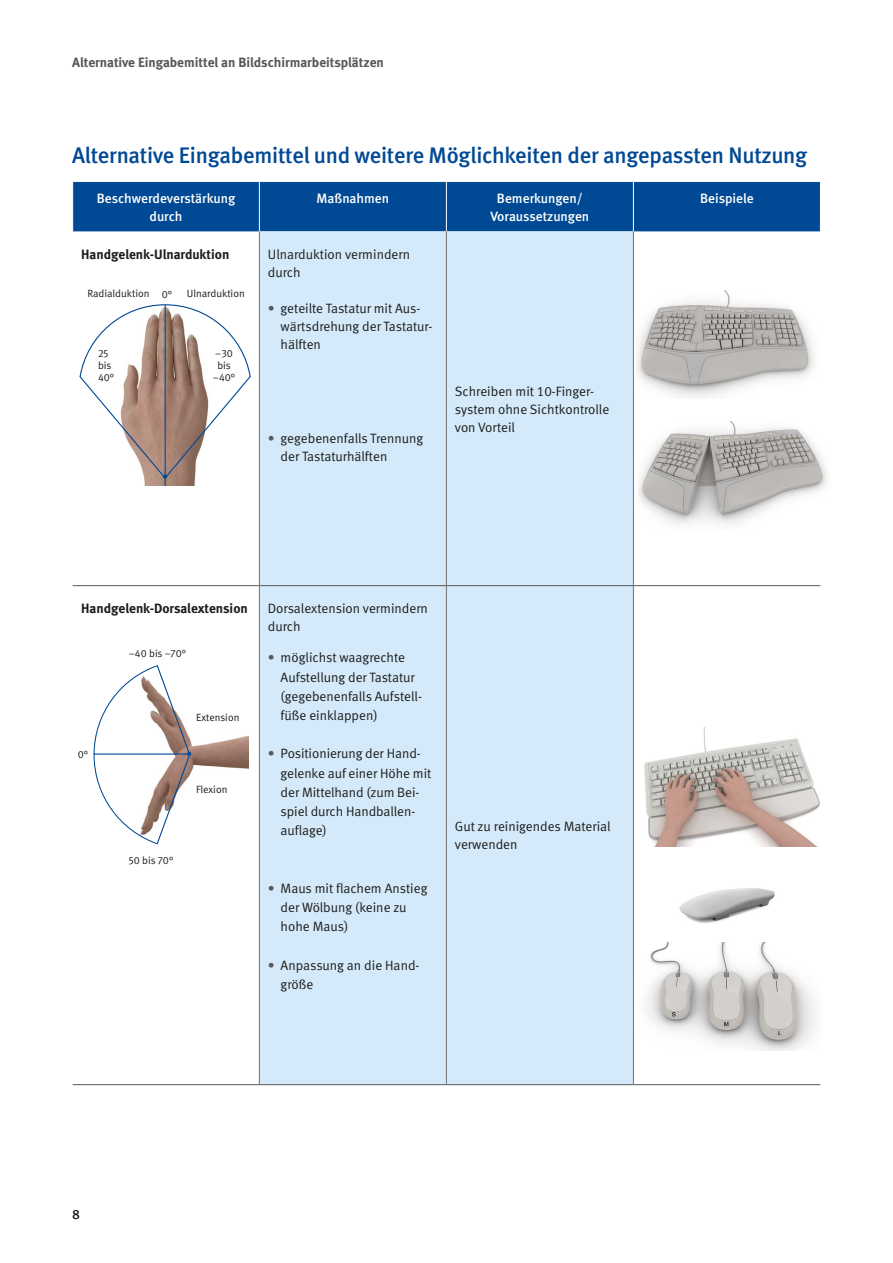
<style>
.page{position:relative;width:893px;height:1263px;background:#fff}
.page>*{position:absolute;margin:0;border:0;box-sizing:border-box;transform-origin:0 0}
._01_Überschriften_D_-_Unter-Überschrift_s{font:500 22.5px "DGUV Meta";letter-spacing:-.01em;color:#004994}
._03_Tabellen_und_Graphen_Tabellen_normal{font:13.5px/19.2px "DGUV Meta";letter-spacing:-.005em;color:#1d1d1b}
._03_Tabellen_und_Graphen_Tabellenkopf{font:500 13.5px/18px "DGUV Meta";color:#fff;text-align:center}
.t1{font:700 13.5px "DGUV Meta";color:#575756}
._03_Tabellen_und_Graphen_Tabellen_normal-2{font:700 13.5px "DGUV Meta";color:#1d1d1b}
.t2{font:500 13.5px "DGUV Meta";color:#1d1d1b}
.t3{font:10.5px/12px "DGUV Meta";color:#1d1d1b}
.s1{color:#575756}
</style>
<div class="page">
<img style="left:191px;top:735px;width:58px;height:38px">
<img style="left:144px;top:479px;width:51px;height:7px">
<div style="left:73px;top:182px;width:747px;height:49px;background:#004994"></div>
<div style="left:260px;top:231px;width:373px;height:853px;background:#d4eafa"></div>
<hr style="left:259px;top:182px;width:1px;height:49px;background:#fff">
<hr style="left:446px;top:182px;width:1px;height:49px;background:#fff">
<hr style="left:633px;top:182px;width:1px;height:49px;background:#fff">
<hr style="left:259px;top:231px;width:1px;height:354px;background:#707071">
<hr style="left:446px;top:231px;width:1px;height:354px;background:#707071">
<hr style="left:633px;top:231px;width:1px;height:354px;background:#707071">
<hr style="left:259px;top:586px;width:1px;height:498px;background:#707071">
<hr style="left:446px;top:586px;width:1px;height:498px;background:#707071">
<hr style="left:633px;top:586px;width:1px;height:498px;background:#707071">
<hr style="left:73px;top:585px;width:186px;height:1px;background:#575756">
<hr style="left:259px;top:585px;width:187px;height:1px;background:#575756">
<hr style="left:446px;top:585px;width:187px;height:1px;background:#575756">
<hr style="left:633px;top:585px;width:187px;height:1px;background:#575756">
<hr style="left:73px;top:1084px;width:186px;height:1px;background:#575756">
<hr style="left:259px;top:1084px;width:187px;height:1px;background:#575756">
<hr style="left:446px;top:1084px;width:187px;height:1px;background:#575756">
<hr style="left:633px;top:1084px;width:187px;height:1px;background:#575756">
<hr style="left:165px;top:305px;width:1px;height:181px;background:#004994">
<svg style="left:79px;top:304px;width:172px;height:175px"></svg>
<svg style="left:93px;top:665px;width:98px;height:180px"></svg>
<img style="left:637px;top:290px;width:177px;height:108px">
<img style="left:639px;top:422px;width:188px;height:102px">
<img style="left:644px;top:728px;width:176px;height:118px">
<img style="left:679px;top:888px;width:96px;height:35px">
<img style="left:647px;top:942px;width:168px;height:108px">
<p class="t1" style="left:72px;top:54px;width:313px">Alternative Eingabemittel an Bildschirmarbeitsplätzen</p>
<h1 class="_01_Überschriften_D_-_Unter-Überschrift_s" style="left:72px;top:142px;width:736px">Alternative Eingabemittel und weitere Möglichkeiten der angepassten Nutzung</h1>
<p class="_03_Tabellen_und_Graphen_Tabellenkopf" style="left:97px;top:190px;width:140px">Beschwerdeverstärkung durch</p>
<p class="_03_Tabellen_und_Graphen_Tabellenkopf" style="left:317px;top:190px;width:74px">Maßnahmen</p>
<p class="_03_Tabellen_und_Graphen_Tabellenkopf" style="left:497px;top:190px;width:87px">Bemerkungen/</p>
<p class="_03_Tabellen_und_Graphen_Tabellenkopf" style="left:700px;top:190px;width:55px">Beispiele</p>
<p class="_03_Tabellen_und_Graphen_Tabellenkopf" style="left:490px;top:208px;width:100px">Voraussetzungen</p>
<p class="_03_Tabellen_und_Graphen_Tabellen_normal-2" style="left:81px;top:246px;width:150px">Handgelenk-Ulnarduktion</p>
<p class="_03_Tabellen_und_Graphen_Tabellen_normal" style="left:268px;top:245px;width:144px;line-height:18px">Ulnarduktion vermindern durch</p>
<p class="_03_Tabellen_und_Graphen_Tabellen_normal" style="left:281px;top:299px;width:153px;line-height:18px;text-indent:-13px"><span class="s1">•</span> geteilte Tastatur mit Aus&shy;wärtsdrehung der Tastatur&shy;hälften</p>
<p class="t3" style="left:87px;top:287px;width:64px">Radialduktion</p>
<p class="t3" style="left:162px;top:288px;width:12px">0°</p>
<p class="t3" style="left:187px;top:287px;width:59px">Ulnarduktion</p>
<p class="t3" style="left:98px;top:348px;width:18px">25 bis<br>40°</p>
<p class="t3" style="left:213px;top:348px;width:24px;text-align:center">–30 bis –40°</p>
<p class="_03_Tabellen_und_Graphen_Tabellen_normal" style="left:281px;top:430px;width:144px;line-height:18px;text-indent:-13px"><span class="s1">•</span> gegebenenfalls Trennung der Tastaturhälften</p>
<p class="_03_Tabellen_und_Graphen_Tabellen_normal" style="left:455px;top:382px;width:156px;line-height:18px">Schreiben mit 10-Finger&shy;system ohne Sichtkontrolle von Vorteil</p>
<p class="_03_Tabellen_und_Graphen_Tabellen_normal-2" style="left:81px;top:600px;width:168px">Handgelenk-Dorsalextension</p>
<p class="_03_Tabellen_und_Graphen_Tabellen_normal" style="left:268px;top:599px;width:162px;line-height:18px">Dorsalextension vermindern durch</p>
<p class="_03_Tabellen_und_Graphen_Tabellen_normal" style="left:281px;top:648px;width:141px;text-indent:-13px"><span class="s1">•</span> möglichst waagrechte<br>Aufstellung der Tastatur (gegebenenfalls Aufstell&shy;füße einklappen)</p>
<p class="_03_Tabellen_und_Graphen_Tabellen_normal" style="left:281px;top:744px;width:152px;text-indent:-13px"><span class="s1">•</span> Positionierung der Hand&shy;gelenke auf einer Höhe mit der Mittelhand (zum Bei&shy;spiel durch Handballen&shy;auflage)</p>
<p class="t3" style="left:129px;top:648px;width:59px">–40 bis –70°</p>
<p class="t3" style="left:196px;top:712px;width:45px">Extension</p>
<p class="t3" style="left:78px;top:748px;width:12px">0°</p>
<p class="t3" style="left:196px;top:784px;width:33px">Flexion</p>
<p class="t3" style="left:129px;top:854px;width:46px">50 bis 70°</p>
<p class="_03_Tabellen_und_Graphen_Tabellen_normal" style="left:281px;top:879px;width:148px;text-indent:-13px"><span class="s1">•</span> Maus mit flachem Anstieg der Wölbung (keine zu hohe Maus)</p>
<p class="_03_Tabellen_und_Graphen_Tabellen_normal" style="left:281px;top:956px;width:139px;text-indent:-13px"><span class="s1">•</span> Anpassung an die Hand&shy;größe</p>
<p class="_03_Tabellen_und_Graphen_Tabellen_normal" style="left:455px;top:818px;width:157px;line-height:18px">Gut zu reinigendes Material verwenden</p>
<p class="t2" style="left:72px;top:1207px;width:9px">8</p>
</div>
